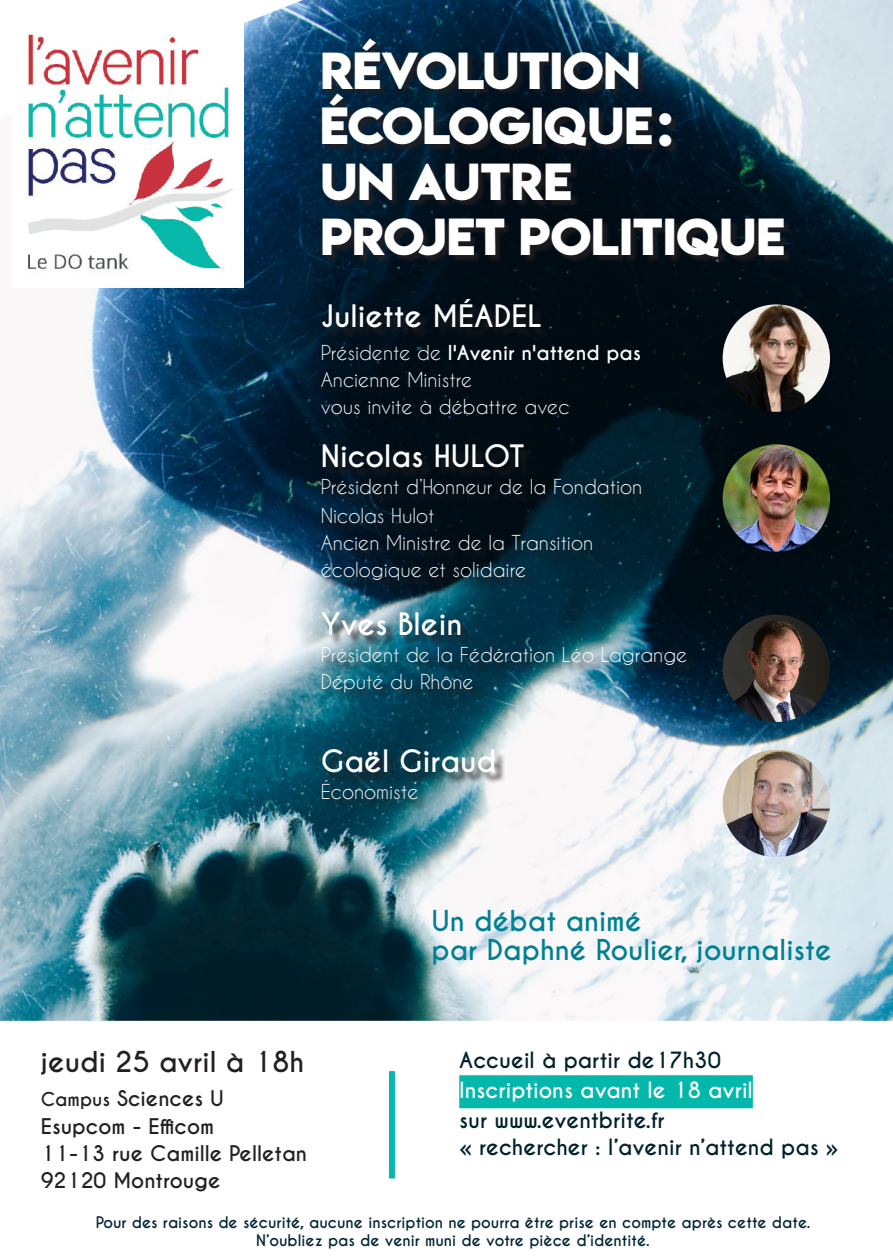
<style>
.page{position:relative;width:893px;height:1259px;background:#fff}
.page>*{position:absolute;margin:0;border:0;box-sizing:border-box;transform-origin:0 0}
.t1{font:46.2px "Lemon Milkbold";color:#fff}
.t2{font:700 29.1px "Caviar Dreams";color:#fff}
.t3{font:700 27px "Caviar Dreams";color:#018093}
.t4{font:700 27px "Caviar Dreams";color:#231f20}
.t5{font:700 21px "Caviar Dreams";color:#00222b}
.t6{font:700 21px "Caviar Dreams";color:#fff}
.t7{font:700 20.1px "Caviar Dreams";color:#231f20}
.t8{font:19.2px "Caviar Dreams";color:#fff}
.t9{font:700 19.2px "Caviar Dreams";color:#fff}
.t10{font:700 15px "Caviar Dreams";color:#002535}
.s1{font-weight:400}
.s2{font-size:18px}
</style>
<div class="page">
<img style="left:0;top:0;width:893px;height:1020px">
<img style="left:12px;top:15px;width:231px;height:272px">
<div style="left:324px;top:40px;width:468px;height:224px;background:#231f20;opacity:.75"></div>
<div style="left:325px;top:301px;width:228px;height:38px;background:#231f20;opacity:.75"></div>
<div style="left:324px;top:446px;width:374px;height:365px;background:#231f20;opacity:.75"></div>
<img style="left:723px;top:444px;width:107px;height:108px;border-radius:54px">
<img style="left:723px;top:304px;width:107px;height:108px;border-radius:54px">
<img style="left:723px;top:750px;width:107px;height:107px;border-radius:54px">
<img style="left:723px;top:614px;width:107px;height:108px;border-radius:54px">
<div style="left:459px;top:1075px;width:294px;height:33px;background:#03b8aa"></div>
<div style="left:389px;top:1071px;width:6px;height:107px;background:#07b8ab"></div>
<p class="t1" style="left:320px;top:37px;width:322px">RÉVOLUTION</p>
<p class="t1" style="left:320px;top:93px;width:353px">ÉCOLOGIQUE:</p>
<p class="t1" style="left:320px;top:148px;width:253px">UN AUTRE</p>
<p class="t1" style="left:320px;top:204px;width:466px">PROJET POLITIQUE</p>
<p class="t2" style="left:321px;top:298px;width:223px">Juliette MÉADEL</p>
<p class="t9" style="left:321px;top:341px;width:322px"><span class="s1">Présidente de</span> l'Avenir n'attend pas</p>
<p class="t8" style="left:321px;top:368px;width:153px">Ancienne Ministre</p>
<p class="t8" style="left:321px;top:395px;width:250px">vous invite à débattre avec</p>
<p class="t2" style="left:321px;top:438px;width:205px">Nicolas HULOT</p>
<p class="t8" style="left:321px;top:475px;width:323px">Président d’Honneur de la Fondation</p>
<p class="t8" style="left:321px;top:504px;width:115px">Nicolas Hulot</p>
<p class="t8" style="left:321px;top:531px;width:274px">Ancien Ministre de la Transition</p>
<p class="t8" style="left:321px;top:558px;width:207px">écologique et solidaire</p>
<p class="t2" style="left:321px;top:606px;width:143px">Yves Blein</p>
<p class="t8" style="left:321px;top:643px;width:368px">Président de la Fédération Léo Lagrange</p>
<p class="t8" style="left:321px;top:670px;width:154px">Député du Rhône</p>
<p class="t2" style="left:321px;top:743px;width:177px">Gaël Giraud</p>
<p class="t8" style="left:321px;top:780px;width:99px">Économiste</p>
<p class="t4" style="left:41px;top:1046px;width:265px">jeudi 25 avril à 18h</p>
<p class="t7" style="left:41px;top:1086px;width:185px"><span class="s2">Campus</span> Sciences U</p>
<p class="t7" style="left:41px;top:1114px;width:175px">Esupcom - Efficom</p>
<p class="t7" style="left:41px;top:1141px;width:268px">11-13 rue Camille Pelletan</p>
<p class="t7" style="left:41px;top:1168px;width:181px">92120 Montrouge</p>
<p class="t3" style="left:432px;top:904px;width:212px">Un débat animé</p>
<p class="t3" style="left:432px;top:933px;width:402px">par Daphné Roulier, journaliste</p>
<p class="t5" style="left:459px;top:1047px;width:263px">Accueil à partir de17h30</p>
<p class="t6" style="left:459px;top:1077px;width:295px">Inscriptions avant le 18 avril</p>
<p class="t5" style="left:459px;top:1107px;width:207px">sur www.eventbrite.fr</p>
<p class="t5" style="left:459px;top:1134px;width:381px">« rechercher : l’avenir n’attend pas »</p>
<p class="t10" style="left:96px;top:1213px;width:716px">Pour des raisons de sécurité, aucune inscription ne pourra être prise en compte après cette date.</p>
<p class="t10" style="left:256px;top:1231px;width:395px">N’oubliez pas de venir muni de votre pièce d’identité.</p>
</div>
